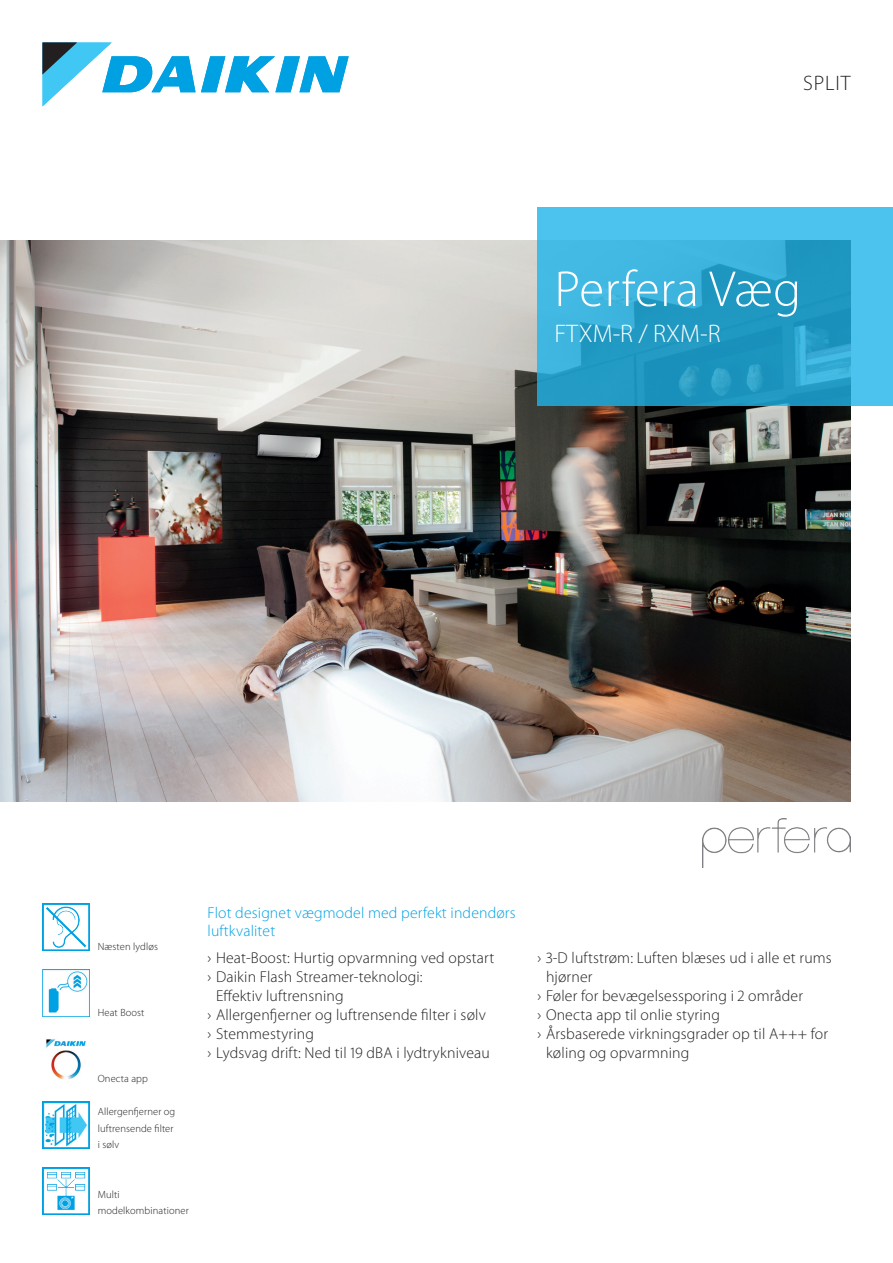
<style>
.page{position:relative;width:893px;height:1263px;background:#fff}
.page>*{position:absolute;margin:0;border:0;box-sizing:border-box;transform-origin:0 0}
.t1{font:300 51px "Myriad Pro";letter-spacing:.01em;color:#fff}
.t2{font:300 25.5px "Myriad Pro";color:#fff}
.t3{font:300 21px "Myriad Pro";letter-spacing:.04em;color:#231f20}
.t4{font:300 15.75px "Myriad Pro";letter-spacing:.01em;color:#231f20}
.t5{font:300 15.75px/18px "Myriad Pro";letter-spacing:.01em;color:#00a1e3}
.t6{font:300 10.5px/16.5px "Myriad Pro";letter-spacing:.01em;color:#231f20}
</style>
<div class="page">
<img style="left:702px;top:819px;width:148px;height:48px">
<img style="left:43px;top:1167px;width:46px;height:47px">
<img style="left:43px;top:1101px;width:46px;height:47px">
<img style="left:46px;top:1039px;width:40px;height:40px">
<img style="left:43px;top:969px;width:46px;height:47px">
<img style="left:43px;top:903px;width:46px;height:47px">
<img style="left:0;top:241px;width:850px;height:561px">
<svg style="left:43px;top:43px;width:306px;height:63px"></svg>
<svg style="left:537px;top:208px;width:356px;height:198px;background:#33abd4"></svg>
<h3 class="t3" style="left:803px;top:71px;width:49px">SPLIT</h3>
<h1 class="t1" style="left:554px;top:261px;width:248px">Perfera Væg</h1>
<h2 class="t2" style="left:554px;top:319px;width:168px">FTXM-R / RXM-R</h2>
<p class="t6" style="left:98px;top:938px;width:62px">Næsten lydløs</p>
<p class="t6" style="left:98px;top:1004px;width:48px">Heat Boost</p>
<p class="t6" style="left:98px;top:1070px;width:52px">Onecta app</p>
<p class="t6" style="left:98px;top:1103px;width:79px">Allergenfjerner og luftrensende filter i sølv</p>
<p class="t6" style="left:98px;top:1186px;width:92px">Multi modelkombinationer</p>
<p class="t5" style="left:207px;top:904px;width:310px">Flot designet vægmodel med perfekt indendørs luftkvalitet</p>
<p class="t4" style="left:207px;top:949px;width:288px">› Heat-Boost: Hurtig opvarmning ved opstart</p>
<p class="t4" style="left:207px;top:968px;width:217px">› Daikin Flash Streamer-teknologi:</p>
<p class="t4" style="left:216px;top:987px;width:129px">Effektiv luftrensning</p>
<p class="t4" style="left:207px;top:1006px;width:280px">› Allergenfjerner og luftrensende filter i sølv</p>
<p class="t4" style="left:207px;top:1025px;width:108px">› Stemmestyring</p>
<p class="t4" style="left:207px;top:1044px;width:284px">› Lydsvag drift: Ned til 19 dBA i lydtrykniveau</p>
<p class="t4" style="left:537px;top:949px;width:296px">› 3-D luftstrøm: Luften blæses ud i alle et rums</p>
<p class="t4" style="left:546px;top:968px;width:48px">hjørner</p>
<p class="t4" style="left:537px;top:987px;width:267px">› Føler for bevægelsessporing i 2 områder</p>
<p class="t4" style="left:537px;top:1006px;width:184px">› Onecta app til onlie styring</p>
<p class="t4" style="left:537px;top:1025px;width:292px">› Årsbaserede virkningsgrader op til A+++ for</p>
<p class="t4" style="left:546px;top:1044px;width:145px">køling og opvarmning</p>
</div>
